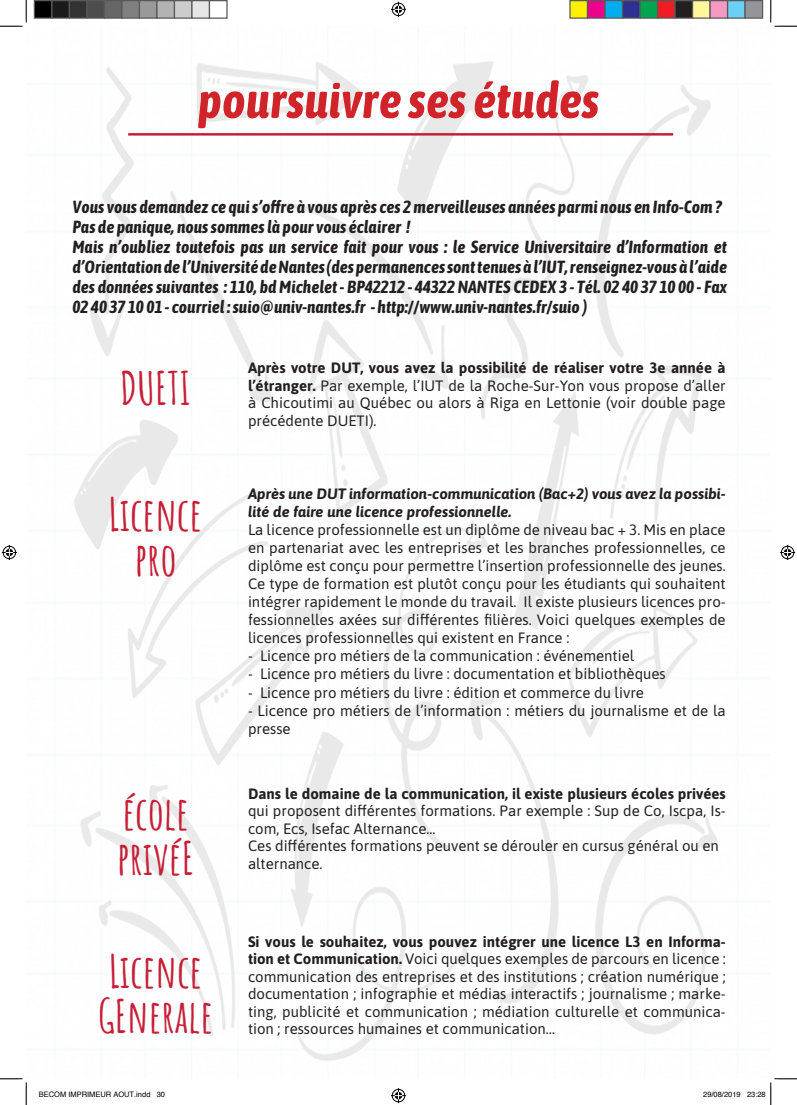
<style>
.page{position:relative;width:797px;height:1105px;background:#fff}
.page>*{position:absolute;margin:0;border:0;box-sizing:border-box;transform-origin:0 0}
.t1{font:italic 700 50px "Asap Condensed";color:#d1232a}
.t2{font:700 45px "Amatic SC";color:#c71f37}
.t3{font:italic 700 17.5px/20px "Asap Condensed";color:#231f20;text-align:justify}
.t4{font:15px/17.5px "Asap";color:#231f20;text-align:justify}
.t5{font:italic 700 15px/18px "Asap";color:#231f20}
.t6{font:7.5px "Helvetica";color:#000}
.s1{font-weight:700}
</style>
<div class="page">
<img style="left:74px;top:61px;width:643px;height:1000px">
<hr style="left:128px;top:133px;width:545px;height:3px;background:#c71f37">
<svg style="left:0;top:0;width:27px;height:27px"></svg>
<svg style="left:0;top:1078px;width:27px;height:27px"></svg>
<svg style="left:770px;top:0;width:27px;height:27px"></svg>
<svg style="left:391px;top:2px;width:15px;height:15px"></svg>
<svg style="left:391px;top:1088px;width:15px;height:15px"></svg>
<svg style="left:2px;top:545px;width:15px;height:15px"></svg>
<svg style="left:780px;top:545px;width:15px;height:15px"></svg>
<div style="left:34px;top:1px;width:18px;height:17px;background:#000"></div>
<div style="left:34px;top:0;width:18px;height:19px;border:1px solid #595959"></div>
<div style="left:52px;top:1px;width:17px;height:17px;background:#1a1a1a"></div>
<div style="left:51px;top:0;width:19px;height:19px;border:1px solid #595959"></div>
<div style="left:69px;top:1px;width:18px;height:17px;background:#333"></div>
<div style="left:69px;top:0;width:19px;height:19px;border:1px solid #595959"></div>
<div style="left:87px;top:1px;width:17px;height:17px;background:#4d4d4d"></div>
<div style="left:86px;top:0;width:19px;height:19px;border:1px solid #595959"></div>
<div style="left:104px;top:1px;width:18px;height:17px;background:#666"></div>
<div style="left:104px;top:0;width:18px;height:19px;border:1px solid #595959"></div>
<div style="left:122px;top:1px;width:17px;height:17px;background:#808080"></div>
<div style="left:121px;top:0;width:19px;height:19px;border:1px solid #595959"></div>
<div style="left:139px;top:1px;width:18px;height:17px;background:#999"></div>
<div style="left:139px;top:0;width:19px;height:19px;border:1px solid #595959"></div>
<div style="left:157px;top:1px;width:17px;height:17px;background:#b3b3b3"></div>
<div style="left:156px;top:0;width:19px;height:19px;border:1px solid #595959"></div>
<div style="left:174px;top:1px;width:18px;height:17px;background:#ccc"></div>
<div style="left:174px;top:0;width:18px;height:19px;border:1px solid #595959"></div>
<div style="left:192px;top:1px;width:17px;height:17px;background:#e6e6e6"></div>
<div style="left:191px;top:0;width:19px;height:19px;border:1px solid #595959"></div>
<div style="left:209px;top:0;width:19px;height:19px;border:1px solid #595959"></div>
<div style="left:570px;top:1px;width:17px;height:17px;background:#fff101"></div>
<div style="left:569px;top:0;width:19px;height:19px;border:1px solid #595959"></div>
<div style="left:587px;top:1px;width:18px;height:17px;background:#ed028c"></div>
<div style="left:587px;top:0;width:18px;height:19px;border:1px solid #595959"></div>
<div style="left:605px;top:1px;width:17px;height:17px;background:#00aeef"></div>
<div style="left:604px;top:0;width:19px;height:19px;border:1px solid #595959"></div>
<div style="left:622px;top:1px;width:18px;height:17px;background:#2e3092"></div>
<div style="left:622px;top:0;width:18px;height:19px;border:1px solid #595959"></div>
<div style="left:640px;top:1px;width:17px;height:17px;background:#00a54f"></div>
<div style="left:639px;top:0;width:19px;height:19px;border:1px solid #595959"></div>
<div style="left:657px;top:1px;width:18px;height:17px;background:#ee1d23"></div>
<div style="left:657px;top:0;width:18px;height:19px;border:1px solid #595959"></div>
<div style="left:675px;top:1px;width:17px;height:17px;background:#231f20"></div>
<div style="left:674px;top:0;width:19px;height:19px;border:1px solid #595959"></div>
<div style="left:692px;top:1px;width:18px;height:17px;background:#fff79a"></div>
<div style="left:692px;top:0;width:18px;height:19px;border:1px solid #595959"></div>
<div style="left:710px;top:1px;width:17px;height:17px;background:#f499c2"></div>
<div style="left:709px;top:0;width:19px;height:19px;border:1px solid #595959"></div>
<div style="left:727px;top:1px;width:18px;height:17px;background:#6bcff6"></div>
<div style="left:727px;top:0;width:18px;height:19px;border:1px solid #595959"></div>
<div style="left:745px;top:1px;width:17px;height:17px;background:#939598"></div>
<div style="left:744px;top:0;width:19px;height:19px;border:1px solid #595959"></div>
<svg style="left:770px;top:1078px;width:27px;height:27px"></svg>
<p class="t1" style="left:198px;top:67px;width:403px">poursuivre ses études</p>
<p class="t3" style="left:72px;top:196px;width:651px">Vous vous demandez ce qui s’offre à vous après ces 2 merveilleuses années parmi nous en Info-Com ?</p>
<p class="t3" style="left:72px;top:216px;width:339px">Pas de panique, nous sommes là pour vous éclairer !</p>
<p class="t3" style="left:72px;top:236px;width:656px">Mais n’oubliez toutefois pas un service fait pour vous : le Service Universitaire d’Information et d’Orientation de l’Université de Nantes (des permanences sont tenues à l’IUT, renseignez-vous à l’aide des données suivantes : 110, bd Michelet - BP42212 - 44322 NANTES CEDEX 3 - Tél. 02 40 37 10 00 - Fax 02 40 37 10 01 - courriel : suio@univ-nantes.fr - http://www.univ-nantes.fr/suio )</p>
<p class="t2" style="left:120px;top:354px;width:72px">DUETI</p>
<p class="t4" style="left:248px;top:359px;width:479px"><span class="s1">Après votre DUT, vous avez la possibilité de réaliser votre 3e année à l’étranger.</span> Par exemple, l’IUT de la Roche-Sur-Yon vous propose d’aller à Chicoutimi au Québec ou alors à Riga en Lettonie (voir double page précédente DUETI).</p>
<p class="t2" style="left:109px;top:480px;width:95px">Licence</p>
<p class="t2" style="left:134px;top:525px;width:44px">pro</p>
<p class="t2" style="left:122px;top:779px;width:68px">école</p>
<p class="t2" style="left:117px;top:824px;width:79px">privéE</p>
<p class="t2" style="left:109px;top:937px;width:95px">Licence</p>
<p class="t2" style="left:98px;top:982px;width:117px">GEnerale</p>
<p class="t5" style="left:248px;top:484px;width:479px">Après une DUT information-communication (Bac+2) vous avez la possibi&shy;lité de faire une licence professionnelle.</p>
<p class="t4" style="left:248px;top:520px;width:479px;line-height:18px">La licence professionnelle est un diplôme de niveau bac + 3. Mis en place en partenariat avec les entreprises et les branches professionnelles, ce diplôme est conçu pour permettre l’insertion professionnelle des jeunes.</p>
<p class="t4" style="left:248px;top:574px;width:479px;line-height:18px">Ce type de formation est plutôt conçu pour les étudiants qui souhaitent intégrer rapidement le monde du travail. Il existe plusieurs licences pro&shy;fessionnelles axées sur différentes filières. Voici quelques exemples de licences professionnelles qui existent en France :</p>
<p class="t4" style="left:248px;top:647px;width:388px">- Licence pro métiers de la communication : événementiel</p>
<p class="t4" style="left:248px;top:665px;width:419px">- Licence pro métiers du livre : documentation et bibliothèques</p>
<p class="t4" style="left:248px;top:683px;width:397px">- Licence pro métiers du livre : édition et commerce du livre</p>
<p class="t4" style="left:248px;top:700px;width:479px;line-height:18px">- Licence pro métiers de l’information : métiers du journalisme et de la presse</p>
<p class="t4" style="left:248px;top:784px;width:479px"><span class="s1">Dans le domaine de la communication, il existe plusieurs écoles privées </span>qui proposent différentes formations. Par exemple : Sup de Co, Iscpa, Is&shy;com, Ecs, Isefac Alternance...</p>
<p class="t4" style="left:248px;top:836px;width:472px">Ces différentes formations peuvent se dérouler en cursus général ou en alternance.</p>
<p class="t4" style="left:248px;top:932px;width:479px"><span class="s1">Si vous le souhaitez, vous pouvez intégrer une licence L3 en Informa&shy;tion et Communication.</span> Voici quelques exemples de parcours en licence : communication des entreprises et des institutions ; création numérique ; documentation ; infographie et médias interactifs ; journalisme ; marke&shy;ting, publicité et communication ; médiation culturelle et communica&shy;tion ; ressources humaines et communication…</p>
<p class="t6" style="left:39px;top:1089px;width:128px">BECOM IMPRIMEUR AOUT.indd 30</p>
<p class="t6" style="left:703px;top:1089px;width:64px">29/08/2019 23:28</p>
</div>
